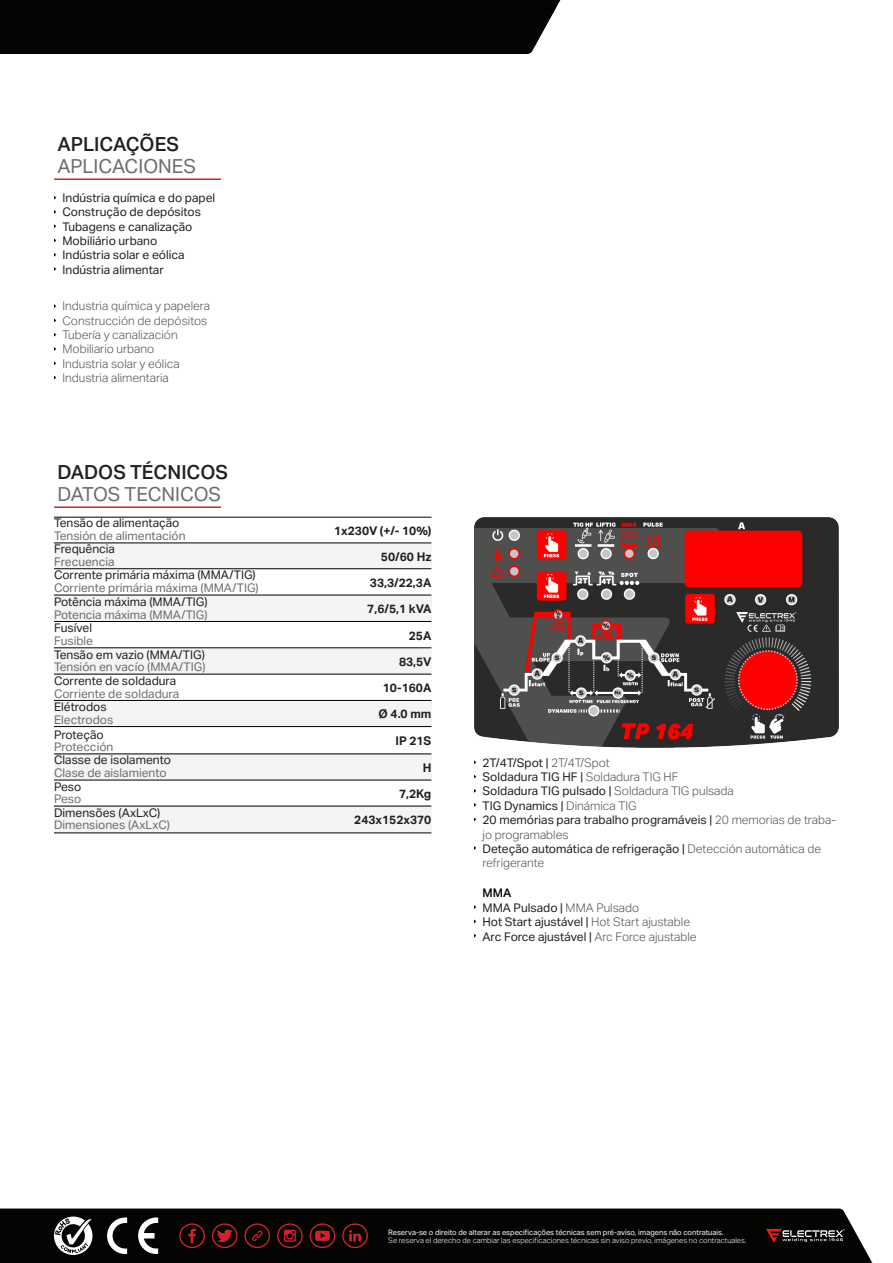
<style>
.page{position:relative;width:893px;height:1263px;background:#fff}
.page>*{position:absolute;margin:0;border:0;box-sizing:border-box;transform-origin:0 0}
.Corpo_texto_ES{font:19.5px "Aktiv Grotesk";letter-spacing:-.005em;color:#6c6d70}
.Corpo_texto_ES-2{font:500 19.5px "Aktiv Grotesk";color:#231f20}
.t1{font:12px/14.4px "Aktiv Grotesk";color:#231f20}
.t2{font:12px "Aktiv Grotesk";color:#6c6d70}
.t3{font:300 12px/14.4px "Aktiv Grotesk";color:#4f5252}
.Corpo_texto_ES-3{font:700 12px "Aktiv Grotesk";color:#231f20}
.t4{font:500 12px "Aktiv Grotesk";color:#000}
.t5{font:300 7.5px "Aktiv Grotesk";color:#fff}
.t6{font:7.5px "Aktiv Grotesk";color:#fff}
.s1{font-weight:300;color:#4f5252}
.s2{font-weight:400;color:#231f20}
</style>
<div class="page">
<div style="left:54px;top:543px;width:377px;height:25px;background:#f4f4f4"></div>
<div style="left:54px;top:595px;width:377px;height:26px;background:#f4f4f4"></div>
<div style="left:54px;top:648px;width:377px;height:26px;background:#f4f4f4"></div>
<div style="left:54px;top:700px;width:377px;height:27px;background:#f4f4f4"></div>
<div style="left:54px;top:754px;width:377px;height:26px;background:#f4f4f4"></div>
<div style="left:54px;top:806px;width:377px;height:27px;background:#f4f4f4"></div>
<hr style="left:54px;top:621px;width:377px;height:1px;background:#000">
<hr style="left:54px;top:647px;width:377px;height:1px;background:#000">
<hr style="left:54px;top:674px;width:377px;height:1px;background:#000">
<hr style="left:54px;top:700px;width:377px;height:1px;background:#000">
<hr style="left:54px;top:754px;width:377px;height:1px;background:#000">
<hr style="left:54px;top:726px;width:377px;height:1px;background:#000">
<hr style="left:54px;top:780px;width:377px;height:1px;background:#000">
<hr style="left:54px;top:806px;width:377px;height:1px;background:#000">
<hr style="left:54px;top:833px;width:377px;height:1px;background:#000">
<hr style="left:54px;top:568px;width:377px;height:1px;background:#000">
<hr style="left:54px;top:543px;width:377px;height:1px;background:#000">
<hr style="left:54px;top:517px;width:377px;height:1px;background:#000">
<hr style="left:54px;top:595px;width:377px;height:1px;background:#000">
<hr style="left:54px;top:506px;width:167px;height:2px;background:#d1232a">
<div style="left:0;top:0;width:561px;height:54px;background:#040503"></div>
<div style="left:0;top:1208px;width:873px;height:55px;background:#040503"></div>
<svg style="left:54px;top:1216px;width:39px;height:39px"></svg>
<svg style="left:107px;top:1217px;width:20px;height:37px"></svg>
<svg style="left:138px;top:1217px;width:20px;height:37px"></svg>
<svg style="left:179px;top:1223px;width:26px;height:25px"></svg>
<svg style="left:212px;top:1223px;width:26px;height:25px"></svg>
<svg style="left:342px;top:1223px;width:26px;height:25px"></svg>
<svg style="left:310px;top:1223px;width:25px;height:25px"></svg>
<svg style="left:277px;top:1223px;width:26px;height:25px"></svg>
<svg style="left:244px;top:1223px;width:26px;height:25px"></svg>
<svg style="left:766px;top:1229px;width:79px;height:13px"></svg>
<img style="left:475px;top:517px;width:364px;height:230px">
<hr style="left:54px;top:178px;width:167px;height:2px;background:#d1232a">
<p class="Corpo_texto_ES-2" style="left:57px;top:132px;width:123px">APLICAÇÕES</p>
<p class="Corpo_texto_ES" style="left:57px;top:154px;width:140px">APLICACIONES</p>
<p class="t1" style="left:63px;top:190px;width:154px">Indústria química e do papel</p>
<p class="t1" style="left:63px;top:205px;width:140px">Construção de depósitos</p>
<p class="t1" style="left:63px;top:219px;width:131px">Tubagens e canalização</p>
<p class="t1" style="left:63px;top:233px;width:96px">Mobiliário urbano</p>
<p class="t1" style="left:63px;top:248px;width:124px">Indústria solar e eólica</p>
<p class="t1" style="left:63px;top:262px;width:103px">Indústria alimentar</p>
<p class="t3" style="left:63px;top:299px;width:149px">Industria química y papelera</p>
<p class="t3" style="left:63px;top:313px;width:146px">Construcción de depósitos</p>
<p class="t3" style="left:63px;top:328px;width:117px">Tubería y canalización</p>
<p class="t3" style="left:63px;top:342px;width:93px">Mobiliario urbano</p>
<p class="t3" style="left:63px;top:356px;width:119px">Industria solar y eólica</p>
<p class="t3" style="left:63px;top:371px;width:108px">Industria alimentaria</p>
<p class="Corpo_texto_ES-2" style="left:57px;top:460px;width:172px">DADOS TÉCNICOS</p>
<p class="Corpo_texto_ES" style="left:57px;top:482px;width:165px">DATOS TECNICOS</p>
<p class="t1" style="left:54px;top:516px;width:127px">Tensão de alimentação</p>
<p class="t2" style="left:54px;top:554px;width:62px">Frecuencia</p>
<p class="t2" style="left:54px;top:529px;width:133px">Tensión de alimentación</p>
<p class="t1" style="left:54px;top:541px;width:63px">Frequência</p>
<p class="t1" style="left:54px;top:568px;width:203px">Corrente primária máxima (MMA/TIG)</p>
<p class="t1" style="left:54px;top:595px;width:155px">Potência máxima (MMA/TIG)</p>
<p class="t2" style="left:54px;top:580px;width:206px">Corriente primária máxima (MMA/TIG)</p>
<p class="t2" style="left:54px;top:608px;width:155px">Potencia máxima (MMA/TIG)</p>
<p class="t1" style="left:54px;top:621px;width:40px">Fusível</p>
<p class="t2" style="left:54px;top:633px;width:41px">Fusible</p>
<p class="t1" style="left:54px;top:647px;width:152px">Tensão em vazio (MMA/TIG)</p>
<p class="t2" style="left:54px;top:660px;width:153px">Tensión en vacío (MMA/TIG)</p>
<p class="t1" style="left:54px;top:673px;width:124px">Corrente de soldadura</p>
<p class="t2" style="left:54px;top:686px;width:127px">Corriente de soldadura</p>
<p class="t1" style="left:54px;top:700px;width:54px">Elétrodos</p>
<p class="t2" style="left:54px;top:712px;width:61px">Electrodos</p>
<p class="t1" style="left:54px;top:753px;width:118px">Classe de isolamento</p>
<p class="t2" style="left:54px;top:765px;width:114px">Clase de aislamiento</p>
<p class="t1" style="left:54px;top:805px;width:108px">Dimensões (AxLxC)</p>
<p class="t1" style="left:54px;top:727px;width:51px">Proteção</p>
<p class="t2" style="left:54px;top:740px;width:61px">Protección</p>
<p class="t1" style="left:54px;top:779px;width:29px">Peso</p>
<p class="t2" style="left:54px;top:818px;width:117px">Dimensiones (AxLxC)</p>
<p class="t2" style="left:54px;top:792px;width:29px">Peso</p>
<p class="Corpo_texto_ES-3" style="left:334px;top:523px;width:99px">1x230V (+/- 10%)</p>
<p class="Corpo_texto_ES-3" style="left:381px;top:549px;width:52px">50/60 Hz</p>
<p class="Corpo_texto_ES-3" style="left:370px;top:575px;width:63px">33,3/22,3A</p>
<p class="Corpo_texto_ES-3" style="left:367px;top:601px;width:66px">7,6/5,1 kVA</p>
<p class="Corpo_texto_ES-3" style="left:409px;top:628px;width:24px">25A</p>
<p class="Corpo_texto_ES-3" style="left:399px;top:654px;width:34px">83,5V</p>
<p class="Corpo_texto_ES-3" style="left:383px;top:680px;width:50px">10-160A</p>
<p class="Corpo_texto_ES-3" style="left:379px;top:706px;width:54px">Ø 4.0 mm</p>
<p class="Corpo_texto_ES-3" style="left:396px;top:733px;width:37px">IP 21S</p>
<p class="Corpo_texto_ES-3" style="left:423px;top:760px;width:10px">H</p>
<p class="Corpo_texto_ES-3" style="left:399px;top:786px;width:34px">7,2Kg</p>
<p class="Corpo_texto_ES-3" style="left:354px;top:812px;width:79px">243x152x370</p>
<p class="t1" style="left:483px;top:755px;width:129px">2T/4T/Spot | <span class="s1">2T/4T/Spot</span></p>
<p class="t1" style="left:483px;top:769px;width:197px">Soldadura TIG HF | <span class="s1">Soldadura TIG HF</span></p>
<p class="t1" style="left:483px;top:784px;width:253px">Soldadura TIG pulsado | <span class="s1">Soldadura TIG pulsada</span></p>
<p class="t1" style="left:483px;top:798px;width:156px">TIG Dynamics | <span class="s1">Dinámica TIG</span></p>
<p class="t1" style="left:483px;top:813px;width:355px">20 memórias para trabalho programáveis | <span class="s1">20 memorias de traba&shy;jo programables</span></p>
<p class="t3" style="left:483px;top:841px;width:340px"><span class="s2">Deteção automática de refrigeração |</span> Detección automática de refrigerante</p>
<p class="t4" style="left:483px;top:886px;width:30px">MMA</p>
<p class="t1" style="left:483px;top:900px;width:158px">MMA Pulsado | <span class="s1">MMA Pulsado</span></p>
<p class="t1" style="left:483px;top:915px;width:209px">Hot Start ajustável | <span class="s1">Hot Start ajustable</span></p>
<p class="t1" style="left:483px;top:929px;width:216px">Arc Force ajustável | <span class="s1">Arc Force ajustable</span></p>
<p class="t6" style="left:388px;top:1227px;width:337px">Reserva-se o direito de alterar as especificações técnicas sem pré-aviso, imagens não contratuais.</p>
<p class="t5" style="left:388px;top:1236px;width:360px">Se reserva el derecho de cambiar las especificaciones técnicas sin aviso previo, imágenes no contractuales.</p>
</div>
